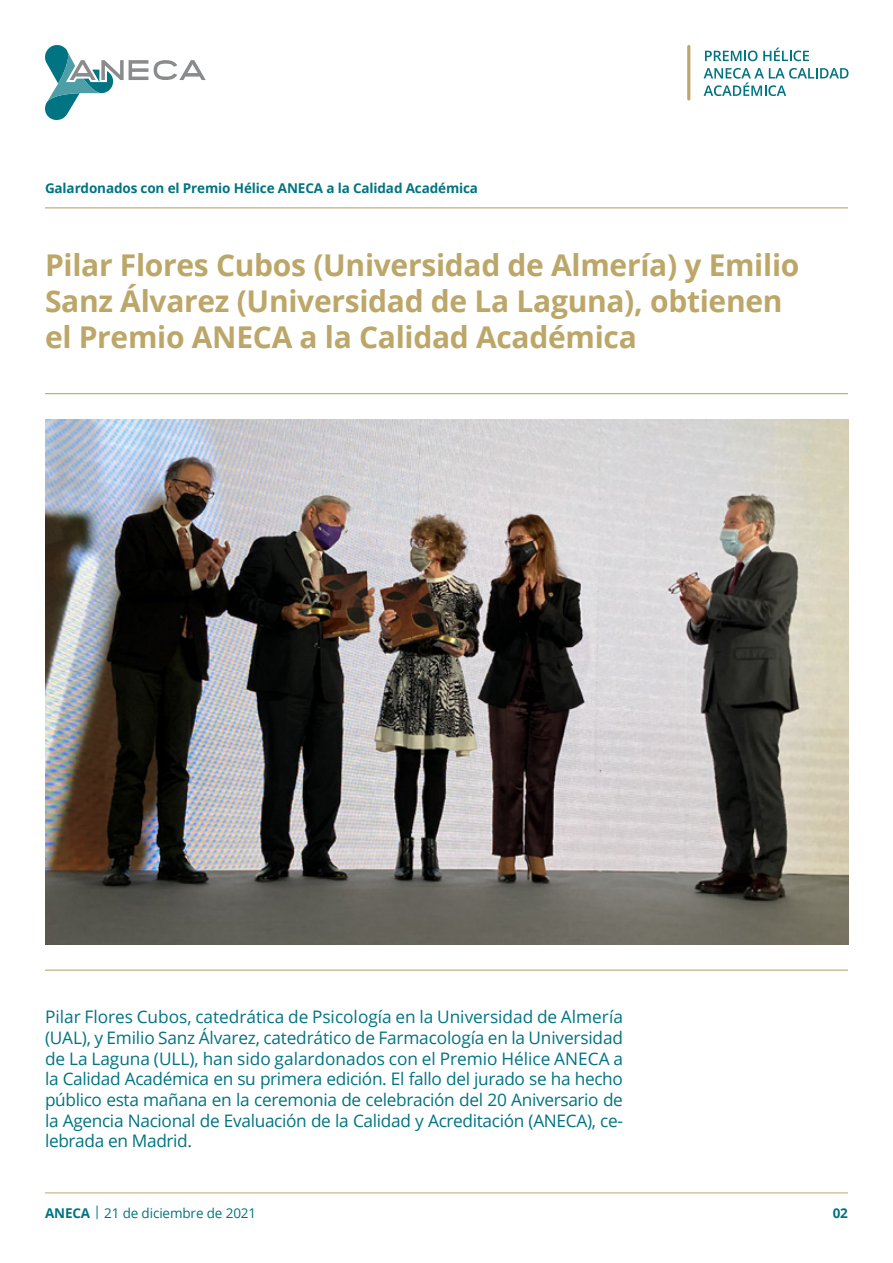
<style>
.page{position:relative;width:893px;height:1263px;background:#fff}
.page>*{position:absolute;margin:0;border:0;box-sizing:border-box;transform-origin:0 0}
.t1{font:700 30px/36px "Open Sans";letter-spacing:-.01em;color:#bca769}
.t2{font:17.25px/20.7px "Open Sans";letter-spacing:-.02em;color:#007482;text-align:justify}
.t3{font:700 13.5px "Open Sans";letter-spacing:-.01em;color:#007482}
.t4{font:13.5px "Open Sans";letter-spacing:-.01em;color:#007482}
.s1{font-weight:700}
</style>
<div class="page">
<svg style="left:154px;top:60px;width:52px;height:20px"></svg>
<svg style="left:45px;top:45px;width:103px;height:75px"></svg>
<hr style="left:45px;top:1192px;width:803px;height:1px;background:#c4b27c">
<hr style="left:45px;top:207px;width:803px;height:1px;background:#bca769">
<hr style="left:687px;top:45px;width:3px;height:56px;background:#bda669;border-radius:2px">
<svg style="left:705px;top:48px;width:104px;height:13px"></svg>
<svg style="left:704px;top:68px;width:144px;height:28px"></svg>
<img style="left:45px;top:419px;width:803px;height:526px">
<hr style="left:45px;top:393px;width:803px;height:1px;background:#bca769">
<hr style="left:45px;top:969px;width:803px;height:2px;background:#bca769">
<p class="t3" style="left:45px;top:179px;width:435px">Galardonados con el Premio Hélice ANECA a la Calidad Académica</p>
<h1 class="t1" style="left:45px;top:247px;width:756px">Pilar Flores Cubos (Universidad de Almería) y Emilio<br>Sanz Álvarez (Universidad de La Laguna), obtienen el Premio ANECA a la Calidad Académica</h1>
<p class="t2" style="left:45px;top:1006px;width:579px">Pilar Flores Cubos, catedrática de Psicología en la Universidad de Almería (UAL), y Emilio Sanz Álvarez, catedrático de Farmacología en la Universidad de La Laguna (ULL), han sido galardonados con el Premio Hélice ANECA a la Calidad Académica en su primera edición. El fallo del jurado se ha hecho público esta mañana en la ceremonia de celebración del 20 Aniversario de la Agencia Nacional de Evaluación de la Calidad y Acreditación (ANECA), ce&shy;lebrada en Madrid.</p>
<p class="t4" style="left:45px;top:1204px;width:213px"><span class="s1">ANECA</span> | 21 de diciembre de 2021</p>
<p class="t3" style="left:833px;top:1203px;width:17px">02</p>
</div>
